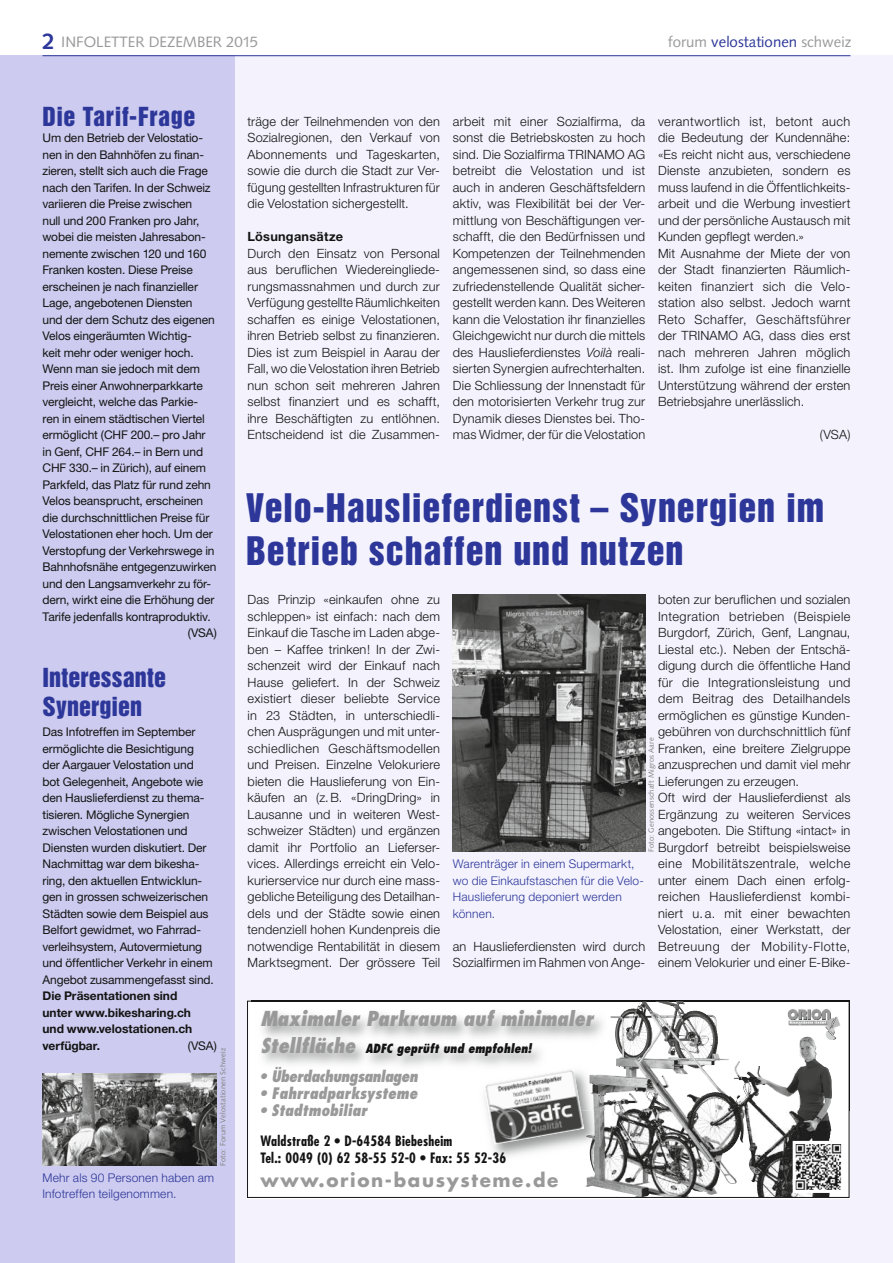
<style>
.page{position:relative;width:893px;height:1263px;background:#fff}
.page>*{position:absolute;margin:0;border:0;box-sizing:border-box;transform-origin:0 0}
.t1{font:36px/43.2px "Helvetica Inserat";letter-spacing:.025em;color:#2d3799}
.t2{font:24px/28.8px "Helvetica Inserat";letter-spacing:.015em;color:#2d3799}
.t3{font:italic 800 condensed 20.1px "Futura";color:#999}
.t4{font:700 18.6px "Futura";letter-spacing:.09em;color:#999}
.t5{font:italic 800 condensed 15.45px "Futura";color:#999}
.t6{font:15px "Syntax";color:#2d3799}
.t7{font:15px "Syntax";color:#999}
.t8{font:700 condensed 13.95px/17px "Futura";letter-spacing:.015em;color:#131413}
.t9{font:300 12.75px/16.5px "Helvetica Neue";letter-spacing:.015em;color:#131413;text-align:justify}
.t10{font:700 12.75px "Helvetica Neue";letter-spacing:.02em;color:#131413}
.t11{font:italic 800 condensed 12.3px "Futura";color:#131413}
.t12{font:12px/16.5px "Helvetica Neue";letter-spacing:-.01em;color:#131413}
.t13{font:300 12px/16.5px "Helvetica Neue";letter-spacing:.015em;color:#2d3799}
.t14{font:700 12px/16.5px "Helvetica Neue CE";color:#131413}
.t15{font:7.5px "Syntax";letter-spacing:.02em;color:#818181}
.s1{font-weight:700;font-size:22.5px;color:#2d3799}
.s2{color:#999}
.s3{font-style:italic}
.s4{font-size:20.1px;color:#999}
</style>
<div class="page">
<div style="left:0;top:56px;width:893px;height:1207px;background:#f3f2fd"></div>
<div style="left:0;top:56px;width:235px;height:1207px;background:#cdcbef"></div>
<hr style="left:43px;top:55px;width:807px;height:1px;background:#2d3799">
<svg style="left:247px;top:1000px;width:603px;height:198px;fill:#fff"></svg>
<img style="left:252px;top:1001px;width:597px;height:109px">
<img style="left:480px;top:1110px;width:114px;height:57px">
<img style="left:586px;top:1110px;width:20px;height:39px">
<img style="left:475px;top:1059px;width:119px;height:51px">
<img style="left:589px;top:1075px;width:11px;height:35px">
<img style="left:485px;top:1069px;width:99px;height:75px">
<img style="left:797px;top:1145px;width:43px;height:44px">
<div style="left:793px;top:1141px;width:51px;height:52px;border:3px solid #fff"></div>
<img style="left:786px;top:1007px;width:55px;height:34px">
<img style="left:799px;top:1037px;width:15px;height:4px">
<img style="left:42px;top:1073px;width:175px;height:92px">
<img style="left:453px;top:595px;width:192px;height:257px">
<p class="t7" style="left:42px;top:33px;width:217px"><span class="s1">2</span> INFOLETTER DEZEMBER 2015</p>
<p class="t6" style="left:668px;top:33px;width:185px"><span class="s2">forum</span> velostationen <span class="s2">schweiz</span></p>
<h2 class="t2" style="left:43px;top:102px;width:155px">Die Tarif-Frage</h2>
<p class="t12" style="left:43px;top:129px;width:161px">Um den Betrieb der Velostatio-</p>
<p class="t12" style="left:43px;top:146px;width:163px">nen in den Bahnhöfen zu finan-</p>
<p class="t12" style="left:43px;top:162px;width:167px">zieren, stellt sich auch die Frage</p>
<p class="t12" style="left:43px;top:179px;width:170px">nach den Tarifen. In der Schweiz</p>
<p class="t12" style="left:43px;top:195px;width:151px">variieren die Preise zwischen</p>
<p class="t12" style="left:43px;top:212px;width:158px">null und 200 Franken pro Jahr,</p>
<p class="t12" style="left:43px;top:228px;width:165px">wobei die meisten Jahresabon-</p>
<p class="t12" style="left:43px;top:245px;width:166px">nemente zwischen 120 und 160</p>
<p class="t12" style="left:43px;top:261px;width:152px">Franken kosten. Diese Preise</p>
<p class="t12" style="left:43px;top:278px;width:157px">erscheinen je nach finanzieller</p>
<p class="t12" style="left:43px;top:294px;width:151px">Lage, angebotenen Diensten</p>
<p class="t12" style="left:43px;top:311px;width:174px">und der dem Schutz des eigenen</p>
<p class="t12" style="left:43px;top:327px;width:151px">Velos eingeräumten Wichtig-</p>
<p class="t12" style="left:43px;top:344px;width:153px">keit mehr oder weniger hoch.</p>
<p class="t12" style="left:43px;top:360px;width:159px">Wenn man sie jedoch mit dem</p>
<p class="t12" style="left:43px;top:377px;width:162px">Preis einer Anwohnerparkkarte</p>
<p class="t12" style="left:43px;top:393px;width:157px">vergleicht, welche das Parkie-</p>
<p class="t12" style="left:43px;top:410px;width:164px">ren in einem städtischen Viertel</p>
<p class="t12" style="left:43px;top:426px;width:165px">ermöglicht (CHF 200.– pro Jahr</p>
<p class="t12" style="left:43px;top:443px;width:162px">in Genf, CHF 264.– in Bern und</p>
<p class="t12" style="left:43px;top:459px;width:165px">CHF 330.– in Zürich), auf einem</p>
<p class="t12" style="left:43px;top:476px;width:170px">Parkfeld, das Platz für rund zehn</p>
<p class="t12" style="left:43px;top:492px;width:162px">Velos beansprucht, erscheinen</p>
<p class="t12" style="left:43px;top:509px;width:168px">die durchschnittlichen Preise für</p>
<p class="t12" style="left:43px;top:525px;width:172px">Velostationen eher hoch. Um der</p>
<p class="t12" style="left:43px;top:542px;width:173px">Verstopfung der Verkehrswege in</p>
<p class="t12" style="left:43px;top:558px;width:175px">Bahnhofsnähe entgegenzuwirken</p>
<p class="t12" style="left:43px;top:575px;width:170px">und den Langsamverkehr zu för-</p>
<p class="t12" style="left:43px;top:591px;width:173px">dern, wirkt eine die Erhöhung der</p>
<p class="t12" style="left:43px;top:608px;width:170px">Tarife jedenfalls kontraproduktiv.</p>
<p class="t12" style="left:188px;top:624px;width:31px">(VSA)</p>
<h2 class="t2" style="left:43px;top:663px;width:125px">Interessante<br>Synergien</h2>
<p class="t12" style="left:43px;top:723px;width:173px">Das Infotreffen im September ermöglichte die Besichtigung der Aargauer Velostation und bot Gelegenheit, Angebote wie den Hauslieferdienst zu thema&shy;tisieren. Mögliche Synergien zwischen Velostationen und<br>Diensten wurden diskutiert. Der<br>Nachmittag war dem bikesha&shy;ring, den aktuellen Entwicklun&shy;gen in grossen schweizerischen<br>Städten sowie dem Beispiel aus<br>Belfort gewidmet, wo Fahrrad&shy;verleihsystem, Autovermietung und öffentlicher Verkehr in einem<br>Angebot zusammengefasst sind.</p>
<p class="t14" style="left:43px;top:988px;width:151px">Die Präsentationen sind unter www.bikesharing.ch und www.velostationen.ch verfügbar.</p>
<p class="t12" style="left:188px;top:1037px;width:31px">(VSA)</p>
<p class="t15" style="left:218px;top:1166px;width:119px;rotate:-90deg">Foto: Forum Velostationen Schweiz</p>
<p class="t13" style="left:43px;top:1169px;width:173px">Mehr als 90 Personen haben am<br>Infotreffen teilgenommen.</p>
<p class="t9" style="left:247px;top:112px;width:194px">träge der Teilnehmenden von den Sozialregionen, den Verkauf von Abonnements und Tageskarten, sowie die durch die Stadt zur Ver&shy;fügung gestellten Infrastrukturen für die Velostation sichergestellt.</p>
<p class="t10" style="left:247px;top:229px;width:97px">Lösungansätze</p>
<p class="t9" style="left:247px;top:244px;width:194px">Durch den Einsatz von Personal aus beruflichen Wiedereingliede&shy;rungsmassnahmen und durch zur Verfügung gestellte Räumlichkeiten schaffen es einige Velostationen, ihren Betrieb selbst zu finanzieren.<br>Dies ist zum Beispiel in Aarau der Fall, wo die Velostation ihren Betrieb nun schon seit mehreren Jahren selbst finanziert und es schafft, ihre Beschäftigten zu entlöhnen.<br>Entscheidend ist die Zusammen-</p>
<p class="t9" style="left:453px;top:112px;width:194px">arbeit mit einer Sozialfirma, da sonst die Betriebskosten zu hoch sind. Die Sozialfirma TRINAMO AG betreibt die Velostation und ist auch in anderen Geschäftsfeldern aktiv, was Flexibilität bei der Ver&shy;mittlung von Beschäftigungen ver&shy;schafft, die den Bedürfnissen und Kompetenzen der Teilnehmenden angemessenen sind, so dass eine zufriedenstellende Qualität sicher&shy;gestellt werden kann. Des Weiteren kann die Velostation ihr finanzielles Gleichgewicht nur durch die mittels des Hauslieferdienstes <span class="s3">Voilà</span> reali&shy;sierten Synergien aufrechterhalten.<br>Die Schliessung der Innenstadt für den motorisierten Verkehr trug zur Dynamik dieses Dienstes bei. Tho&shy;mas Widmer, der für die Velostation</p>
<p class="t9" style="left:658px;top:112px;width:194px;text-align:left">verantwortlich ist, betont auch die Bedeutung der Kundennähe: «Es reicht nicht aus, verschiedene<br>Dienste anzubieten, sondern es muss laufend in die Öffentlichkeits&shy;arbeit und die Werbung investiert und der persönliche Austausch mit<br>Kunden gepflegt werden.»<br>Mit Ausnahme der Miete der von der Stadt finanzierten Räumlich&shy;keiten finanziert sich die Velo&shy;station also selbst. Jedoch warnt<br>Reto Schaffer, Geschäftsführer der TRINAMO AG, dass dies erst nach mehreren Jahren möglich ist. Ihm zufolge ist eine finanzielle<br>Unterstützung während der ersten<br>Betriebsjahre unerlässlich.</p>
<p class="t9" style="left:820px;top:426px;width:32px">(VSA)</p>
<h1 class="t1" style="left:246px;top:487px;width:580px">Velo-Hauslieferdienst – Synergien im<br>Betrieb schaffen und nutzen</h1>
<p class="t9" style="left:248px;top:591px;width:194px">Das Prinzip «einkaufen ohne zu schleppen» ist einfach: nach dem Einkauf die Tasche im Laden abge&shy;ben – Kaffee trinken! In der Zwi&shy;schenzeit wird der Einkauf nach Hause geliefert. In der Schweiz existiert dieser beliebte Service in 23 Städten, in unterschiedli&shy;chen Ausprägungen und mit unter&shy;schiedlichen Geschäftsmodellen und Preisen. Einzelne Velokuriere bieten die Hauslieferung von Ein&shy;käufen an (z.B. «DringDring» in Lausanne und in weiteren West&shy;schweizer Städten) und ergänzen damit ihr Portfolio an Lieferser&shy;vices. Allerdings erreicht ein Velo&shy;kurierservice nur durch eine mass&shy;gebliche Beteiligung des Detailhan&shy;dels und der Städte sowie einen tendenziell hohen Kundenpreis die notwendige Rentabilität in diesem Marktsegment. Der grössere Teil</p>
<p class="t9" style="left:658px;top:591px;width:194px;text-align:left">boten zur beruflichen und sozialen Integration betrieben (Beispiele Burgdorf, Zürich, Genf, Langnau, Liestal etc.). Neben der Entschä&shy;digung durch die öffentliche Hand für die Integrationsleistung und dem Beitrag des Detailhandels ermöglichen es günstige Kunden&shy;gebühren von durchschnittlich fünf Franken, eine breitere Zielgruppe anzusprechen und damit viel mehr Lieferungen zu erzeugen.<br>Oft wird der Hauslieferdienst als Ergänzung zu weiteren Services angeboten. Die Stiftung «intact» in Burgdorf betreibt beispielsweise eine Mobilitätszentrale, welche unter einem Dach einen erfolg&shy;reichen Hauslieferdienst kombi&shy;niert u. a. mit einer bewachten Velostation, einer Werkstatt, der Betreuung der Mobility-Flotte, einem Velokurier und einer E-Bike-</p>
<p class="t15" style="left:647px;top:852px;width:117px;rotate:-90deg">Foto: Genossenschaft Migros Aare</p>
<p class="t13" style="left:453px;top:855px;width:191px">Warenträger in einem Supermarkt, wo die Einkaufstaschen für die Velo-<br>Hauslieferung deponiert werden können.</p>
<p class="t9" style="left:453px;top:937px;width:194px">an Hauslieferdiensten wird durch<br>Sozialfirmen im Rahmen von Ange-</p>
<h3 class="t3" style="left:261px;top:1006px;width:338px">Maximaler Parkraum auf minimaler</h3>
<p class="t11" style="left:261px;top:1040px;width:274px"><span class="s4">Stellfläche</span> ADFC geprüft und empfohlen!</p>
<p class="t5" style="left:260px;top:1067px;width:162px">• Überdachungs anlagen</p>
<p class="t5" style="left:260px;top:1084px;width:162px">• Fahrradparksysteme</p>
<p class="t5" style="left:260px;top:1101px;width:112px">• Stadtmobiliar</p>
<p class="t8" style="left:261px;top:1133px;width:247px">Waldstraße 2 • D-64584 Biebesheim<br>Tel.: 0049 (0) 62 58-55 52-0 • Fax: 55 52-36</p>
<h3 class="t4" style="left:261px;top:1167px;width:299px">www.orion-bausysteme.de</h3>
</div>
